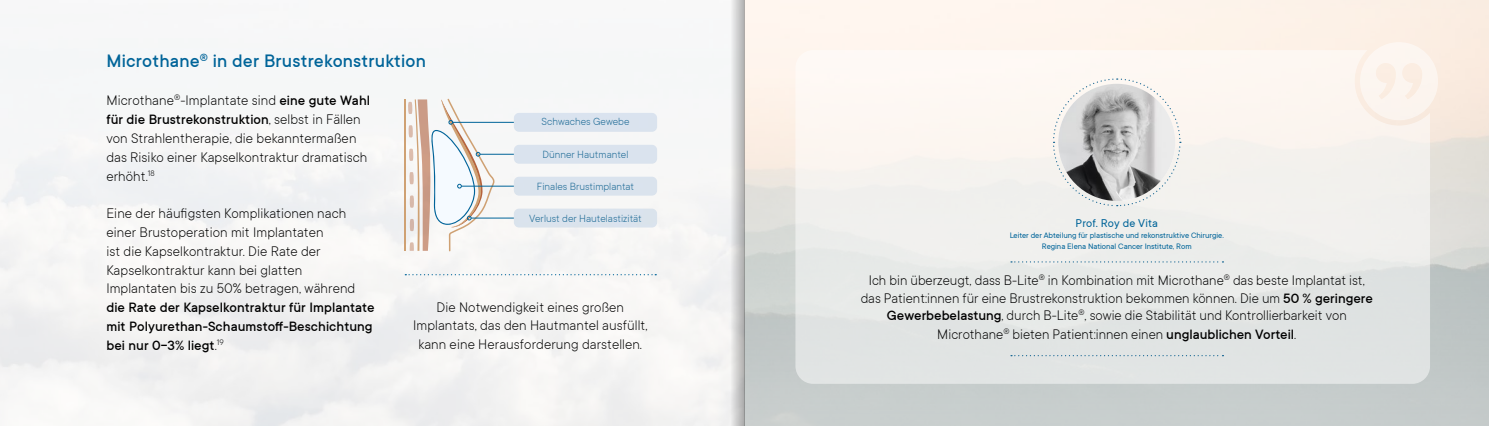
<style>
.page{position:relative;width:1489px;height:426px;background:#fff}
.page>*{position:absolute;margin:0;border:0;box-sizing:border-box;transform-origin:0 0}
.t1{font:500 20px "TT Commons";letter-spacing:.01em;color:#006499}
.t2{font:300 15px/18.8px "TT Commons";letter-spacing:.005em;color:#000;text-align:center}
.t3{font:500 15px/18.8px "TT Commons";letter-spacing:.005em;color:#000}
.t4{font:12.5px "TT Commons";letter-spacing:.01em;color:#006499}
.t5{font:300 11.25px "TT Commons";color:#156592}
.t6{font:8.75px/11.2px "TT Commons";letter-spacing:-.005em;color:#006499;text-align:center}
.s1{font-weight:500}
.s2{font-weight:300}
</style>
<div class="page">
<img style="left:0;top:0;width:1488px;height:425px">
<svg style="left:795px;top:50px;width:634px;height:333px"></svg>
<svg style="left:1359px;top:42px;width:78px;height:78px"></svg>
<svg style="left:1052px;top:78px;width:129px;height:129px"></svg>
<img style="left:1058px;top:84px;width:117px;height:117px;border-radius:58px">
<svg style="left:405px;top:274px;width:251px;height:1px"></svg>
<hr style="left:404px;top:99px;width:2px;height:151px;background:#cfa173">
<div style="left:514px;top:208px;width:143px;height:19px;background:#dae3f0;border-radius:5px"></div>
<div style="left:514px;top:145px;width:143px;height:18px;background:#dae3f0;border-radius:5px"></div>
<div style="left:514px;top:176px;width:143px;height:19px;background:#dae3f0;border-radius:5px"></div>
<div style="left:514px;top:113px;width:143px;height:19px;background:#dae3f0;border-radius:5px"></div>
<hr style="left:471px;top:217px;width:43px;height:1px;background:#006499">
<hr style="left:480px;top:154px;width:34px;height:1px;background:#006499">
<hr style="left:461px;top:186px;width:53px;height:1px;background:#006499">
<hr style="left:452px;top:122px;width:62px;height:1px;background:#006499">
<svg style="left:408px;top:98px;width:87px;height:154px"></svg>
<svg style="left:1010px;top:261px;width:213px;height:1px"></svg>
<svg style="left:1010px;top:354px;width:213px;height:2px"></svg>
<svg style="left:725px;top:0;width:19px;height:425px"></svg>
<h1 class="t1" style="left:106px;top:50px;width:321px">Microthane<sup>®</sup> in der Brustrekonstruktion</h1>
<p class="t2" style="left:106px;top:91px;width:265px;text-align:left">Microthane<sup>®</sup>-Implantate sind <span class="s1">eine gute Wahl für die Brustrekonstruktion</span>, selbst in Fällen von Strahlentherapie, die bekanntermaßen das Risiko einer Kapselkontraktur dramatisch erhöht.<sup>18</sup></p>
<p class="t2" style="left:106px;top:204px;width:250px;text-align:left">Eine der häufigsten Komplikationen nach einer Brustoperation mit Implantaten<br>ist die Kapselkontraktur. Die Rate der Kapselkontraktur kann bei glatten Implantaten bis zu 50% betragen, während</p>
<p class="t3" style="left:106px;top:298px;width:270px">die Rate der Kapselkontraktur für Implantate mit Polyurethan-Schaumstoff-Beschichtung bei nur 0-3% liegt<span class="s2">.</span><sup>19</sup></p>
<p class="t5" style="left:541px;top:116px;width:89px">Schwaches Gewebe</p>
<p class="t5" style="left:542px;top:148px;width:87px">Dünner Hautmantel</p>
<p class="t5" style="left:537px;top:180px;width:99px">Finales Brustimplantat</p>
<p class="t5" style="left:529px;top:212px;width:114px">Verlust der Hautelastizität</p>
<p class="t2" style="left:413px;top:297px;width:236px">Die Notwendigkeit eines großen<br>Implantats, das den Hautmantel ausfüllt, kann eine Herausforderung darstellen.</p>
<p class="t4" style="left:1075px;top:216px;width:84px">Prof. Roy de Vita</p>
<p class="t6" style="left:1009px;top:229px;width:216px">Leiter der Abteilung für plastische und rekonstruktive Chirurgie.<br>Regina Elena National Cancer Institute, Rom</p>
<p class="t2" style="left:860px;top:271px;width:513px;line-height:17.9px">Ich bin überzeugt, dass B-Lite<sup>®</sup> in Kombination mit Microthane<sup>®</sup> das beste Implantat ist, das Patient:innen für eine Brustrekonstruktion bekommen können. Die um <span class="s1">50 % geringere Gewerbebelastung</span>, durch B-Lite<sup>®</sup>, sowie die Stabilität und Kontrollierbarkeit von Microthane<sup>®</sup> bieten Patient:innen einen <span class="s1">unglaublichen Vorteil</span>.</p>
</div>
